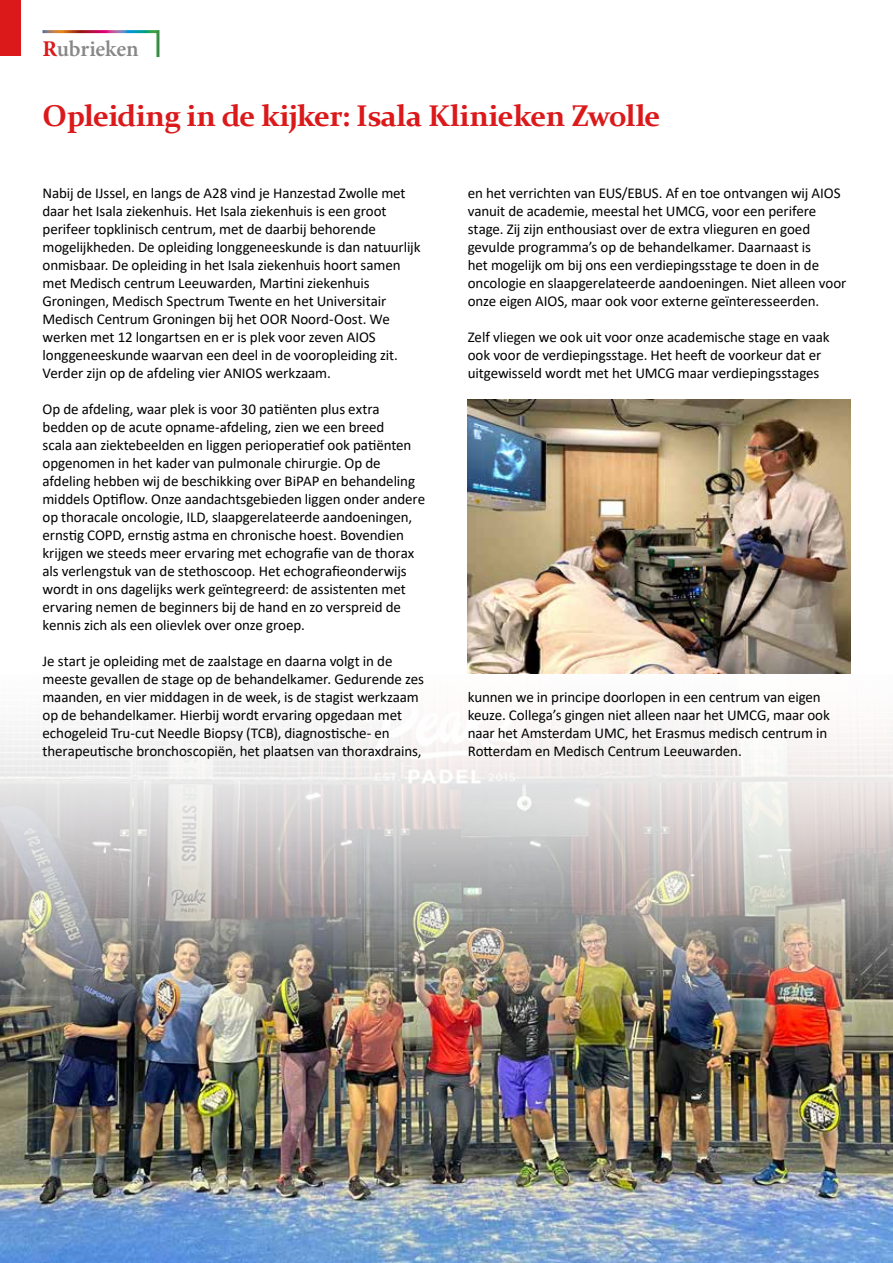
<style>
.page{position:relative;width:893px;height:1263px;background:#fff}
.page>*{position:absolute;margin:0;border:0;box-sizing:border-box;transform-origin:0 0}
.t1{font:700 30px "Constantia";letter-spacing:-.015em;color:#db191b}
.t2{font:600 22.5px "Minion Pro";letter-spacing:-.01em;color:#878787}
.t3{font:15px/18px "Calibri";letter-spacing:-.005em;color:#000}
.s1{font-weight:700;color:#db191b}
</style>
<div class="page">
<img style="left:0;top:724px;width:893px;height:539px">
<svg style="left:42px;top:30px;width:118px;height:27px"></svg>
<div style="left:0;top:0;width:20px;height:55px;background:#db191b"></div>
<img style="left:468px;top:400px;width:382px;height:273px">
<h2 class="t2" style="left:43px;top:33px;width:98px"><span class="s1">R</span>ubrieken</h2>
<h1 class="t1" style="left:43px;top:95px;width:620px">Opleiding in de kijker: Isala Klinieken Zwolle</h1>
<p class="t3" style="left:43px;top:184px;width:380px">Nabij de IJssel, en langs de A28 vind je Hanzestad Zwolle met daar het Isala ziekenhuis. Het Isala ziekenhuis is een groot perifeer topklinisch centrum, met de daarbij behorende mogelijkheden. De opleiding longgeneeskunde is dan natuurlijk onmisbaar. De opleiding in het Isala ziekenhuis hoort samen met Medisch centrum Leeuwarden, Martini ziekenhuis Groningen, Medisch Spectrum Twente en het Universitair Medisch Centrum Groningen bij het OOR Noord-Oost. We werken met 12 longartsen en er is plek voor zeven AIOS longgeneeskunde waarvan een deel in de vooropleiding zit.<br>Verder zijn op de afdeling vier ANIOS werkzaam.</p>
<p class="t3" style="left:43px;top:400px;width:384px">Op de afdeling, waar plek is voor 30 patiënten plus extra bedden op de acute opname-afdeling, zien we een breed<br>scala aan ziektebeelden en liggen perioperatief ook patiënten opgenomen in het kader van pulmonale chirurgie. Op de afdeling hebben wij de beschikking over BiPAP en behandeling middels Optiflow. Onze aandachtsgebieden liggen onder andere op thoracale oncologie, ILD, slaapgerelateerde aandoeningen, ernstig COPD, ernstig astma en chronische hoest. Bovendien krijgen we steeds meer ervaring met echografie van de thorax als verlengstuk van de stethoscoop. Het echografieonderwijs wordt in ons dagelijks werk geïntegreerd: de assistenten met ervaring nemen de beginners bij de hand en zo verspreid de kennis zich als een olievlek over onze groep.</p>
<p class="t3" style="left:43px;top:652px;width:383px">Je start je opleiding met de zaalstage en daarna volgt in de meeste gevallen de stage op de behandelkamer. Gedurende zes maanden, en vier middagen in de week, is de stagist werkzaam op de behandelkamer. Hierbij wordt ervaring opgedaan met echogeleid Tru-cut Needle Biopsy (TCB), diagnostische- en therapeutische bronchoscopiën, het plaatsen van thoraxdrains,</p>
<p class="t3" style="left:468px;top:184px;width:380px">en het verrichten van EUS/EBUS. Af en toe ontvangen wij AIOS vanuit de academie, meestal het UMCG, voor een perifere stage. Zij zijn enthousiast over de extra vlieguren en goed gevulde programma’s op de behandelkamer. Daarnaast is<br>het mogelijk om bij ons een verdiepingsstage te doen in de oncologie en slaapgerelateerde aandoeningen. Niet alleen voor onze eigen AIOS, maar ook voor externe geïnteresseerden.</p>
<p class="t3" style="left:468px;top:328px;width:363px">Zelf vliegen we ook uit voor onze academische stage en vaak ook voor de verdiepingsstage. Het heeft de voorkeur dat er uitgewisseld wordt met het UMCG maar verdiepingsstages</p>
<p class="t3" style="left:468px;top:688px;width:364px">kunnen we in principe doorlopen in een centrum van eigen keuze. Collega’s gingen niet alleen naar het UMCG, maar ook naar het Amsterdam UMC, het Erasmus medisch centrum in Rotterdam en Medisch Centrum Leeuwarden.</p>
</div>
